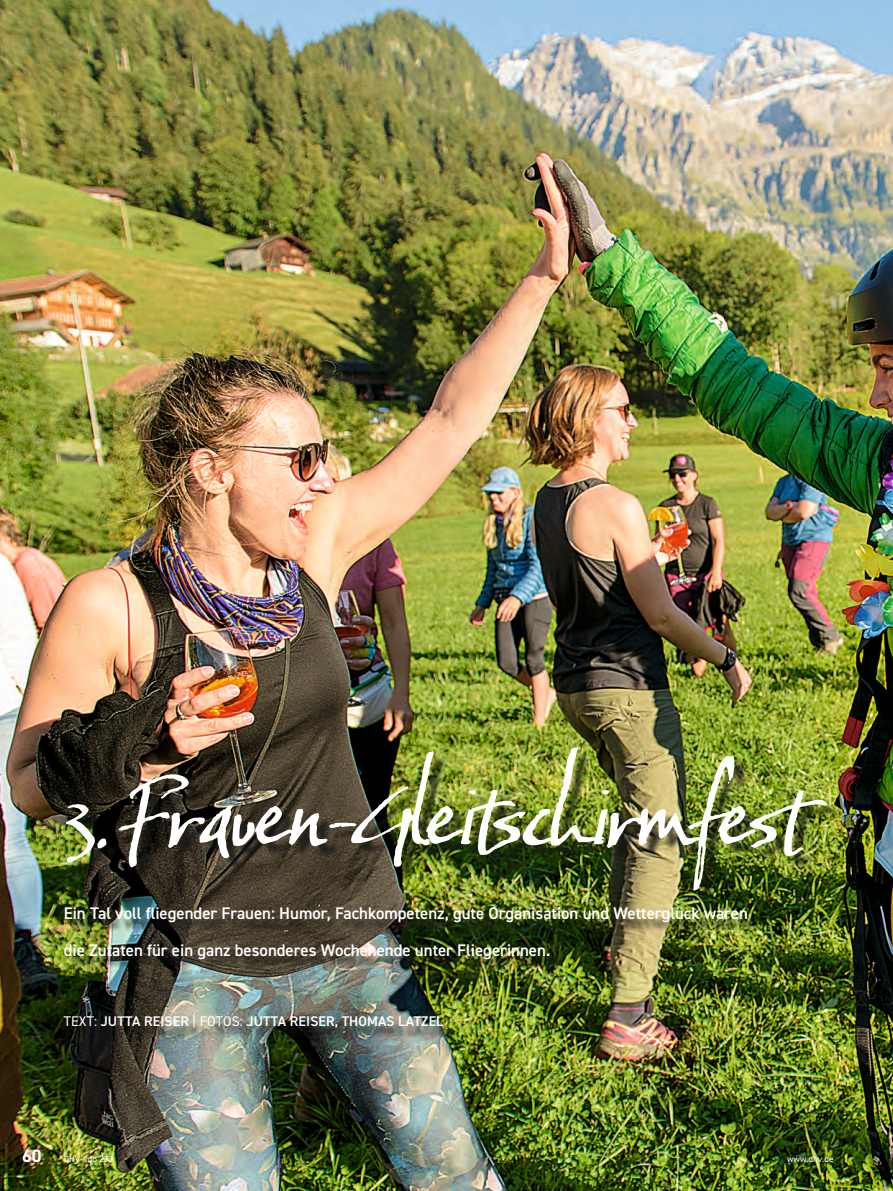
<style>
.page{position:relative;width:893px;height:1191px;background:#fff}
.page>*{position:absolute;margin:0;border:0;box-sizing:border-box;transform-origin:0 0}
.t1{font:100.95px "Baka Too";letter-spacing:-.02em;color:#fff}
.t2{font:600 16.8px/36.5px "DIN2014";color:#fff}
.t3{font:600 14.1px "DIN2014";letter-spacing:.01em;color:#fff}
.t4{font:9px "DIN2014";color:#fff}
.s1{font-weight:400}
.s2{font-weight:700;font-size:18px}
</style>
<div class="page">
<img style="left:0;top:0;width:893px;height:1191px">
<div style="left:69px;top:751px;width:771px;height:290px;background:#131413;opacity:.75"></div>
<h1 class="t1" style="left:64px;top:752px;width:771px">3. Frauen-Gleitschirmfest</h1>
<p class="t2" style="left:64px;top:895px;width:686px">Ein Tal voll fliegender Frauen: Humor, Fachkompetenz, gute Organisation und Wetterglück waren die Zutaten für ein ganz besonderes Wochenende unter Fliegerinnen.</p>
<p class="t3" style="left:64px;top:1011px;width:381px"><span class="s1">TEXT:</span> JUTTA REISER <span class="s1">| FOTOS:</span> JUTTA REISER, THOMAS LATZEL</p>
<p class="t4" style="left:22px;top:1152px;width:92px"><span class="s2">60</span> DHV-info 233</p>
<p class="t4" style="left:787px;top:1152px;width:48px">www.dhv.de</p>
</div>
